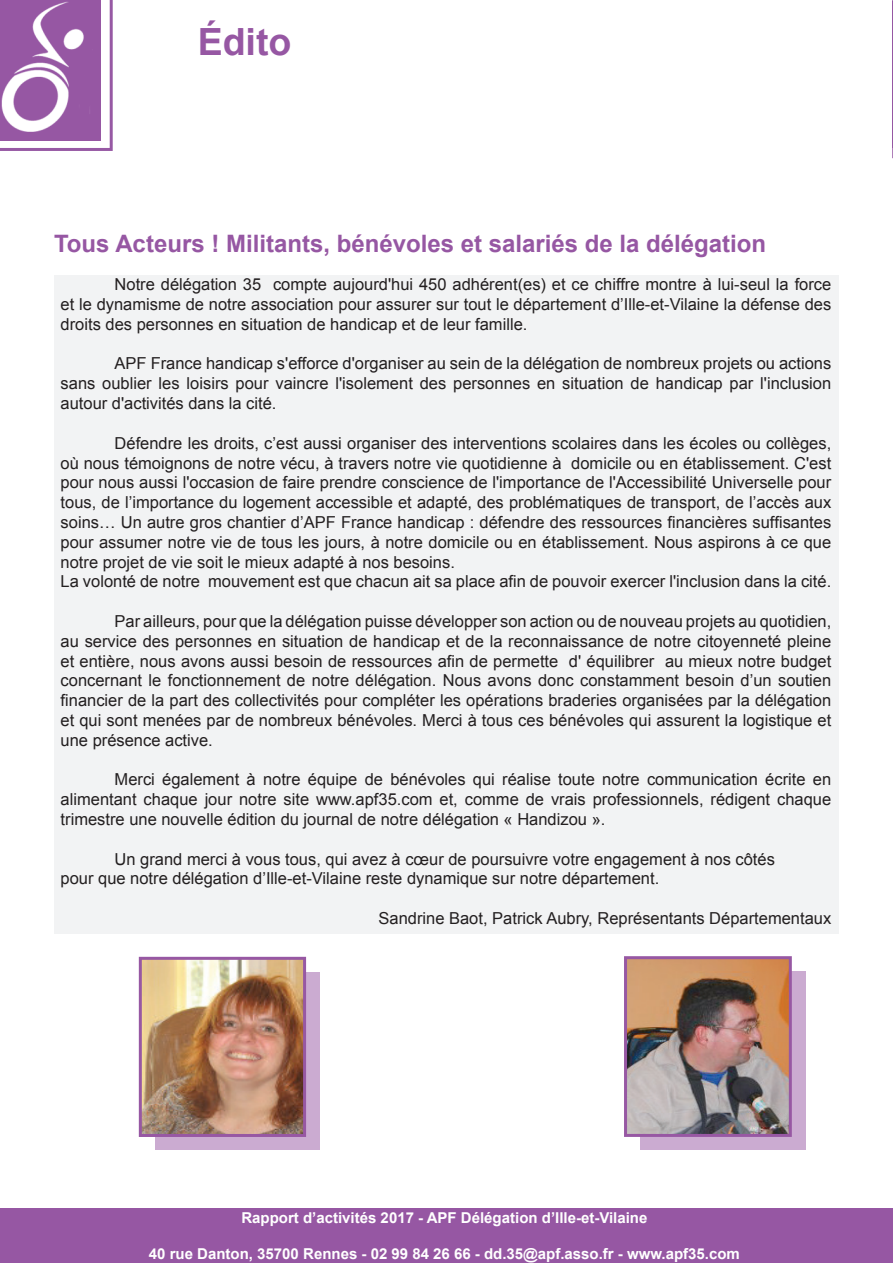
<style>
.page{position:relative;width:893px;height:1263px;background:#fff}
.page>*{position:absolute;margin:0;border:0;box-sizing:border-box;transform-origin:0 0}
.t1{font:700 37.5px "Arial";color:#9657a3}
.t2{font:700 24px "Arial";color:#9657a3}
.t3{font:16.5px/19.8px "Arial";color:#231f20;text-align:justify}
.t4{font:700 15px "Arial";color:#fff}
</style>
<div class="page">
<div style="left:54px;top:275px;width:785px;height:658px;background:#f2f3f4"></div>
<svg style="left:0;top:134px;width:113px;height:17px"></svg>
<img style="left:0;top:0;width:113px;height:134px">
<div style="left:0;top:1209px;width:893px;height:54px;background:#9657a3"></div>
<svg style="left:892px;top:0;width:1px;height:158px"></svg>
<div style="left:155px;top:972px;width:165px;height:178px;background:#cbabd1"></div>
<img style="left:143px;top:961px;width:159px;height:172px">
<div style="left:139px;top:957px;width:167px;height:180px;border:3px solid #9758a3"></div>
<div style="left:640px;top:971px;width:166px;height:179px;background:#cbabd1"></div>
<img style="left:628px;top:960px;width:160px;height:173px">
<div style="left:624px;top:956px;width:168px;height:181px;border:3px solid #9758a3"></div>
<h1 class="t1" style="left:198px;top:17px;width:95px">Édito</h1>
<h2 class="t2" style="left:54px;top:227px;width:714px">Tous Acteurs ! Militants, bénévoles et salariés de la délégation</h2>
<p class="t3" style="left:61px;top:275px;width:772px;text-indent:54px">Notre délégation 35 compte aujourd'hui 450 adhérent(es) et ce chiffre montre à lui-seul la force et le dynamisme de notre association pour assurer sur tout le département d’Ille-et-Vilaine la défense des droits des personnes en situation de handicap et de leur famille.</p>
<p class="t3" style="left:61px;top:354px;width:772px;text-indent:54px">APF France handicap s'efforce d'organiser au sein de la délégation de nombreux projets ou actions sans oublier les loisirs pour vaincre l'isolement des personnes en situation de handicap par l'inclusion autour d'activités dans la cité.</p>
<p class="t3" style="left:61px;top:433px;width:772px;text-align:left;text-indent:54px">Défendre les droits, c’est aussi organiser des interventions scolaires dans les écoles ou collèges, où nous témoignons de notre vécu, à travers notre vie quotidienne à domicile ou en établissement. C'est pour nous aussi l'occasion de faire prendre conscience de l'importance de l'Accessibilité Universelle pour tous, de l’importance du logement accessible et adapté, des problématiques de transport, de l’accès aux soins… Un autre gros chantier d’APF France handicap : défendre des ressources financières suffisantes pour assumer notre vie de tous les jours, à notre domicile ou en établissement. Nous aspirons à ce que notre projet de vie soit le mieux adapté à nos besoins.<br>La volonté de notre mouvement est que chacun ait sa place afin de pouvoir exercer l'inclusion dans la cité.</p>
<p class="t3" style="left:61px;top:611px;width:772px;text-indent:54px">Par ailleurs, pour que la délégation puisse développer son action ou de nouveau projets au quotidien, au service des personnes en situation de handicap et de la reconnaissance de notre citoyenneté pleine et entière, nous avons aussi besoin de ressources afin de permette d' équilibrer au mieux notre budget concernant le fonctionnement de notre délégation. Nous avons donc constamment besoin d’un soutien financier de la part des collectivités pour compléter les opérations braderies organisées par la délégation et qui sont menées par de nombreux bénévoles. Merci à tous ces bénévoles qui assurent la logistique et une présence active.</p>
<p class="t3" style="left:61px;top:770px;width:772px;text-indent:54px">Merci également à notre équipe de bénévoles qui réalise toute notre communication écrite en alimentant chaque jour notre site www.apf35.com et, comme de vrais professionnels, rédigent chaque trimestre une nouvelle édition du journal de notre délégation « Handizou ».</p>
<p class="t3" style="left:61px;top:849px;width:716px;text-indent:54px">Un grand merci à vous tous, qui avez à cœur de poursuivre votre engagement à nos côtés pour que notre délégation d’Ille-et-Vilaine reste dynamique sur notre département.</p>
<p class="t3" style="left:378px;top:908px;width:454px">Sandrine Baot, Patrick Aubry, Représentants Départementaux</p>
<p class="t4" style="left:241px;top:1208px;width:407px">Rapport d’activités 2017 - APF Délégation d’Ille-et-Vilaine</p>
<p class="t4" style="left:149px;top:1244px;width:592px">40 rue Danton, 35700 Rennes - 02 99 84 26 66 - dd.35@apf.asso.fr - www.apf35.com</p>
</div>
